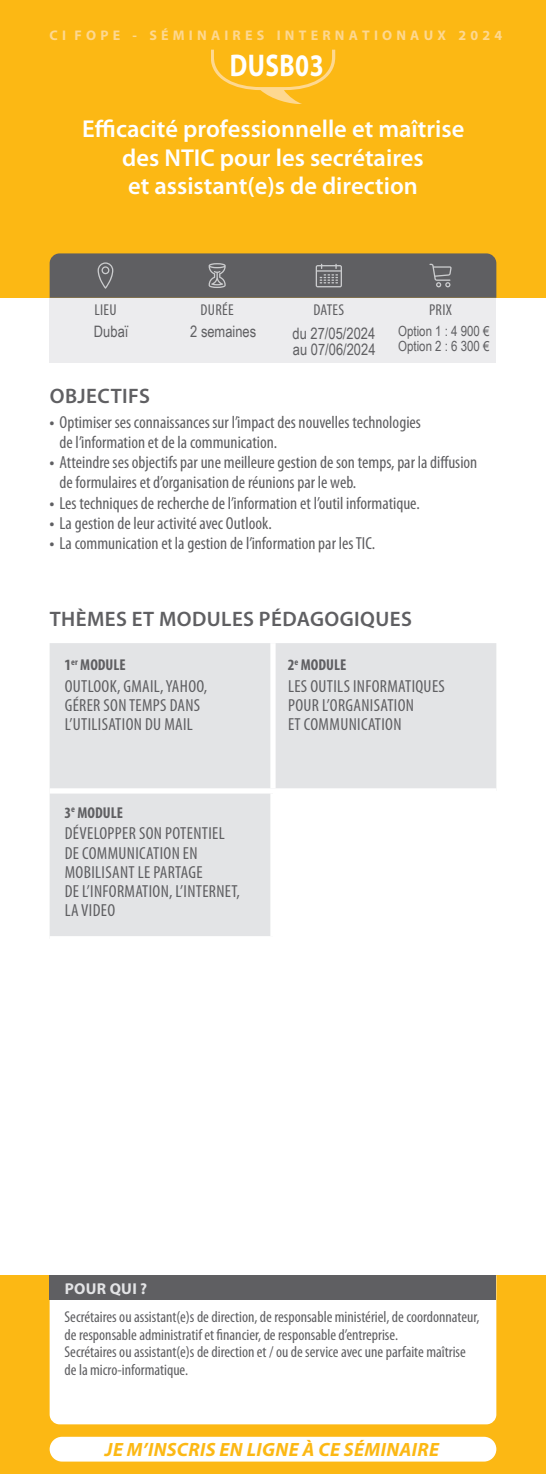
<style>
.page{position:relative;width:546px;height:1474px;background:#fff}
.page>*{position:absolute;margin:0;border:0;box-sizing:border-box;transform-origin:0 0}
.t1{font:700 31.5px "Myriad Pro";letter-spacing:.02em;color:#fff;scale:.8 1}
.t2{font:600 24.5px/28px "Myriad Pro";color:#fff;text-align:center}
.t3{font:600 21px "Myriad Pro";letter-spacing:.02em;color:#5f5f62}
.t4{font:italic 700 19.25px "Myriad Pro";letter-spacing:.02em;color:#fcb814}
.t5{font:condensed 17.5px/20.1px "Myriad Pro";color:#5f5f62}
.t6{font:condensed 17.5px/19.2px "Myriad Pro";letter-spacing:.02em;color:#5f5f62}
.t7{font:condensed 15.75px/17.5px "Myriad Pro";color:#5f5f62}
.t8{font:15.75px/15.8px "Arial Narrow";color:#5f5f62}
.t9{font:700 condensed 15.75px "Myriad Pro";color:#5f5f62}
.t10{font:700 15.75px "Myriad Pro";letter-spacing:.02em;color:#e3e4e6}
.t11{font:700 14px "Myriad Pro";letter-spacing:.3em;color:#fed890}
.t12{font:14px/15.8px "Arial Narrow";color:#5f5f62}
.s1{font-weight:700}
</style>
<div class="page">
<div style="left:0;top:1275px;width:546px;height:198px;background:#fcb814"></div>
<div style="left:50px;top:298px;width:446px;height:64px;background:#ececee"></div>
<div style="left:50px;top:1300px;width:446px;height:124px;background:#fff"></div>
<div style="left:0;top:0;width:546px;height:298px;background:#fcb814"></div>
<svg style="left:50px;top:253px;width:446px;height:45px"></svg>
<div style="left:50px;top:1275px;width:446px;height:25px;background:#5f5f62"></div>
<div style="left:50px;top:643px;width:446px;height:293px;background:#e3e4e6"></div>
<div style="left:273px;top:791px;width:223px;height:147px;background:#fff"></div>
<div style="left:270px;top:643px;width:5px;height:145px;background:#fff"></div>
<div style="left:50px;top:788px;width:223px;height:5px;background:#fff"></div>
<div style="left:273px;top:788px;width:223px;height:5px;background:#fff"></div>
<div style="left:270px;top:793px;width:5px;height:143px;background:#fff"></div>
<svg style="left:211px;top:50px;width:124px;height:54px"></svg>
<div style="left:50px;top:1436px;width:446px;height:25px;background:#fff;border-radius:12px"></div>
<p class="t11" style="left:50px;top:26px;width:454px">CI FOPE - SÉMINAIRES INTERNATIONAUX 2024</p>
<h1 class="t1" style="left:230px;top:45px;width:119px">DUSB03</h1>
<h2 class="t2" style="left:82px;top:116px;width:383px">Efficacité professionnelle et maîtrise des NTIC pour les secrétaires<br>et assistant(e)s de direction</h2>
<p class="t7" style="left:94px;top:301px;width:24px">LIEU</p>
<p class="t8" style="left:94px;top:323px;width:36px">Dubaï</p>
<p class="t7" style="left:201px;top:301px;width:35px">DURÉE</p>
<p class="t8" style="left:190px;top:323px;width:68px">2 semaines</p>
<p class="t7" style="left:313px;top:301px;width:32px">DATES</p>
<p class="t8" style="left:292px;top:325px;width:84px">du 27/05/2024 au 07/06/2024</p>
<p class="t7" style="left:429px;top:301px;width:24px">PRIX</p>
<p class="t12" style="left:398px;top:322px;width:93px">Option 1 : 4 900 €<br>Option 2 : 6 300 €</p>
<p class="t3" style="left:50px;top:384px;width:102px">OBJECTIFS</p>
<p class="t5" style="left:60px;top:412px;width:363px;text-indent:-10px"><span class="s1">•</span> Optimiser ses connaissances sur l’impact des nouvelles technologies de l’information et de la communication.</p>
<p class="t5" style="left:60px;top:453px;width:419px;text-indent:-10px"><span class="s1">•</span> Atteindre ses objectifs par une meilleure gestion de son temps, par la diffusion de formulaires et d’organisation de réunions par le web.</p>
<p class="t5" style="left:50px;top:493px;width:372px"><span class="s1">•</span> Les techniques de recherche de l’information et l’outil informatique.</p>
<p class="t5" style="left:50px;top:513px;width:224px"><span class="s1">•</span> La gestion de leur activité avec Outlook.</p>
<p class="t5" style="left:50px;top:533px;width:327px"><span class="s1">•</span> La communication et la gestion de l’information par les TIC.</p>
<p class="t3" style="left:50px;top:607px;width:363px">THÈMES ET MODULES PÉDAGOGIQUES</p>
<p class="t9" style="left:64px;top:654px;width:63px">1<sup>er</sup> MODULE</p>
<p class="t6" style="left:65px;top:676px;width:144px">OUTLOOK, GMAIL, YAHOO,<br>GÉRER SON TEMPS DANS<br>L’UTILISATION DU MAIL</p>
<p class="t9" style="left:288px;top:654px;width:60px">2<sup>e</sup> MODULE</p>
<p class="t6" style="left:288px;top:676px;width:158px">LES OUTILS INFORMATIQUES<br>POUR L’ORGANISATION<br>ET COMMUNICATION</p>
<p class="t9" style="left:64px;top:802px;width:60px">3<sup>e</sup> MODULE</p>
<p class="t6" style="left:65px;top:824px;width:177px">DÉVELOPPER SON POTENTIEL<br>DE COMMUNICATION EN<br>MOBILISANT LE PARTAGE<br>DE L’INFORMATION, L’INTERNET,<br>LA VIDEO</p>
<p class="t10" style="left:65px;top:1278px;width:84px">POUR QUI ?</p>
<p class="t7" style="left:64px;top:1308px;width:416px">Secrétaires ou assistant(e)s de direction, de responsable ministériel, de coordonnateur, de responsable administratif et financier, de responsable d’entreprise.<br>Secrétaires ou assistant(e)s de direction et / ou de service avec une parfaite maîtrise de la micro-informatique.</p>
<p class="t4" style="left:105px;top:1437px;width:335px">JE M’INSCRIS EN LIGNE À CE SÉMINAIRE</p>
</div>
